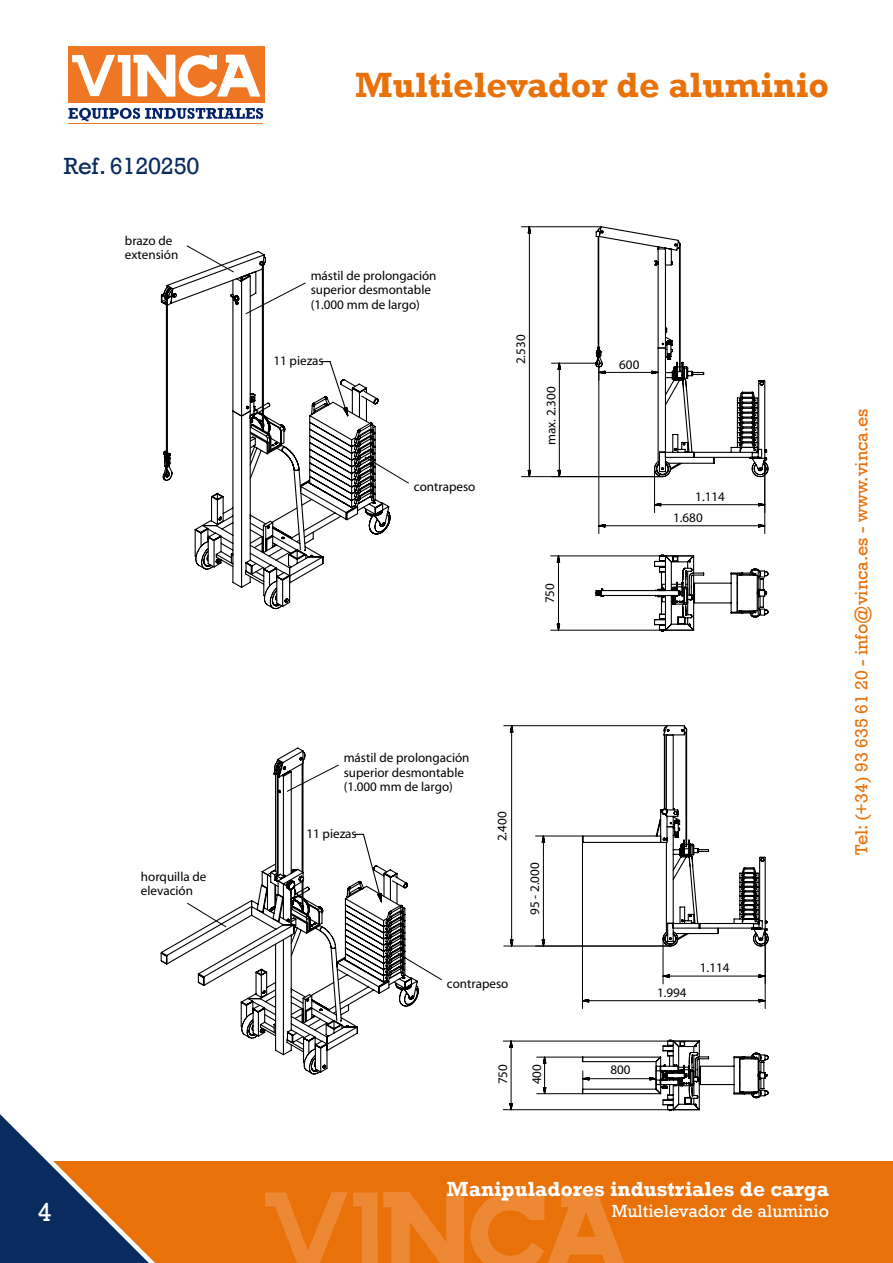
<style>
.page{position:relative;width:893px;height:1263px;background:#fff}
.page>*{position:absolute;margin:0;border:0;box-sizing:border-box;transform-origin:0 0}
.t1{font:700 36px "Rockwell";color:#e9710a}
.t2{font:27px "Rockwell";color:#fff}
.t3{font:24px "Rockwell";letter-spacing:-.01em;color:#092b5e}
.t4{font:700 21px "Rockwell";color:#fff}
.t5{font:18px "Rockwell";color:#e9710a}
.t6{font:18px "Rockwell";color:#fff}
.t7{font:13.05px/14.5px "Myriad";color:#000}
</style>
<div class="page">
<div style="left:0;top:1161px;width:893px;height:102px;background:#e9710a"></div>
<svg style="left:265px;top:1192px;width:359px;height:71px"></svg>
<svg style="left:0;top:1114px;width:155px;height:149px"></svg>
<div style="left:106px;top:189px;width:681px;height:949px;background:#fff"></div>
<svg style="left:550px;top:554px;width:219px;height:78px"></svg>
<svg style="left:521px;top:226px;width:248px;height:308px"></svg>
<svg style="left:160px;top:245px;width:249px;height:365px"></svg>
<svg style="left:503px;top:725px;width:266px;height:284px"></svg>
<svg style="left:502px;top:1039px;width:267px;height:73px"></svg>
<svg style="left:160px;top:747px;width:282px;height:328px"></svg>
<svg style="left:68px;top:108px;width:195px;height:14px"></svg>
<hr style="left:68px;top:123px;width:195px;height:1px;background:#ef7622">
<div style="left:68px;top:46px;width:196px;height:57px;background:#ef7622"></div>
<svg style="left:72px;top:55px;width:188px;height:42px"></svg>
<h3 class="t3" style="left:64px;top:152px;width:137px">Ref. 6120250</h3>
<p class="t7" style="left:125px;top:234px;width:55px">brazo de extensión</p>
<p class="t7" style="left:141px;top:870px;width:67px">horquilla de elevación</p>
<h2 class="t2" style="left:38px;top:1196px;width:16px">4</h2>
<h1 class="t1" style="left:355px;top:64px;width:475px">Multielevador de aluminio</h1>
<p class="t7" style="left:311px;top:269px;width:127px">mástil de prolongación superior desmontable (1.000 mm de largo)</p>
<p class="t7" style="left:273px;top:354px;width:52px">11 piezas</p>
<p class="t7" style="left:414px;top:480px;width:63px">contrapeso</p>
<p class="t7" style="left:514px;top:364px;width:31px;rotate:-90deg">2.530</p>
<p class="t7" style="left:544px;top:445px;width:60px;rotate:-90deg">max. 2.300</p>
<p class="t7" style="left:543px;top:603px;width:22px;rotate:-90deg">750</p>
<p class="t7" style="left:619px;top:357px;width:22px">600</p>
<p class="t7" style="left:673px;top:486px;width:53px;line-height:21.1px;text-indent:22px">1.114<br>1.680</p>
<p class="t7" style="left:344px;top:751px;width:127px">mástil de prolongación superior desmontable (1.000 mm de largo)</p>
<p class="t7" style="left:306px;top:827px;width:52px">11 piezas</p>
<p class="t7" style="left:495px;top:841px;width:31px;rotate:-90deg">2.400</p>
<p class="t7" style="left:528px;top:915px;width:54px;rotate:-90deg">95 - 2.000</p>
<p class="t7" style="left:447px;top:976px;width:63px">contrapeso</p>
<p class="t7" style="left:496px;top:1084px;width:22px;rotate:-90deg">750</p>
<p class="t7" style="left:530px;top:1084px;width:22px;rotate:-90deg">400</p>
<p class="t7" style="left:610px;top:1063px;width:22px">800</p>
<p class="t7" style="left:657px;top:985px;width:31px">1.994</p>
<p class="t7" style="left:700px;top:961px;width:31px">1.114</p>
<h3 class="t5" style="left:851px;top:855px;width:448px;rotate:-90deg">Tel: (+34) 93 635 61 20 - info@vinca.es - www.vinca.es</h3>
<h3 class="t4" style="left:447px;top:1176px;width:384px">Manipuladores industriales de carga</h3>
<h3 class="t6" style="left:612px;top:1201px;width:219px">Multielevador de aluminio</h3>
</div>
